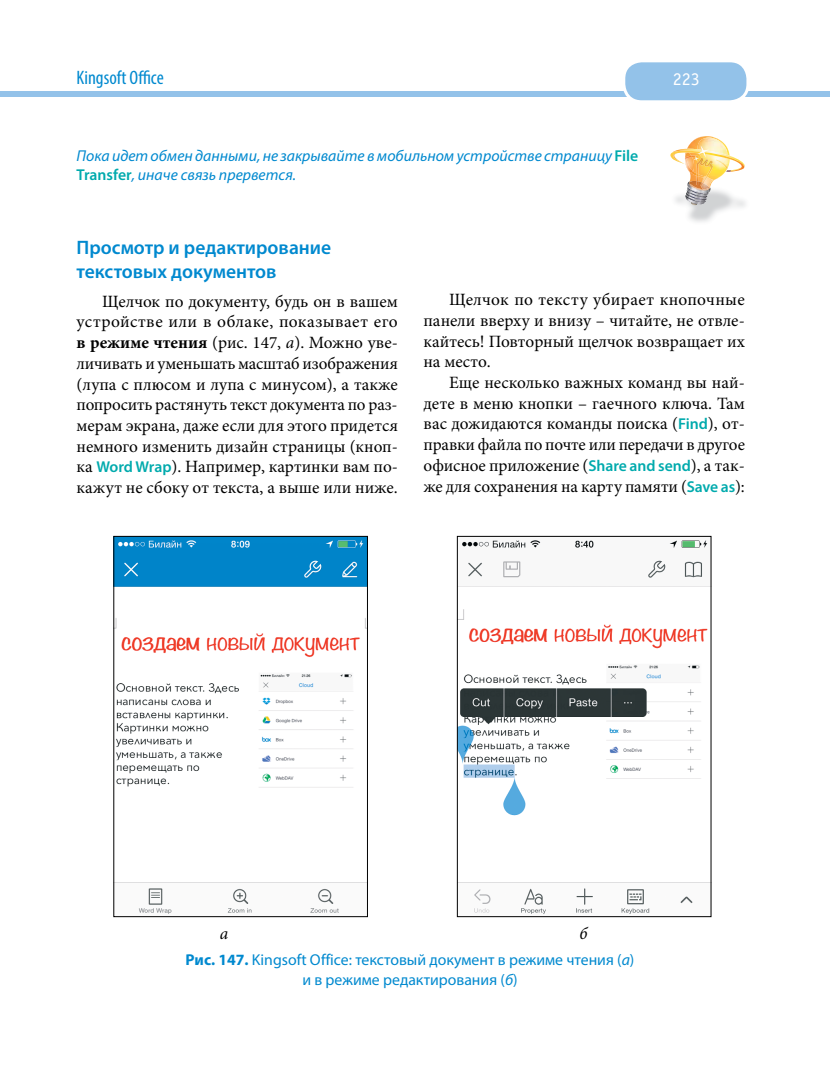
<style>
.page{position:relative;width:830px;height:1072px;background:#fff}
.page>*{position:absolute;margin:0;border:0;box-sizing:border-box;transform-origin:0 0}
.t1{font:600 19.5px/23.4px "Myriad Pro";color:#0089cf}
.t2{font:condensed 19.5px "Myriad Pro";color:#0089cf}
.t3{font:18px "Officina Sans C";color:#fff}
.t4{font:17.25px/20.7px "Minion Pro";color:#000;text-align:justify}
.t5{font:italic 17.25px "Minion Pro";color:#000}
.t6{font:italic 15.75px/18.9px "Myriad Pro";color:#0089cf}
.t7{font:15.75px/20.7px "Myriad Pro";color:#0089cf;text-align:center}
.s1{font-weight:600;font-style:normal;color:#00aaad}
.s2{font-weight:700}
.s3{font-style:italic}
.s4{font-family:"Myriad Pro";font-weight:600;font-size:15.75px;color:#00aaad}
</style>
<div class="page">
<div style="left:0;top:91px;width:829px;height:5px;background:#93c2e9"></div>
<div style="left:623px;top:61px;width:124px;height:41px;background:#93c2e9;border-radius:18px"></div>
<div style="left:622px;top:59px;width:127px;height:44px;border:3px solid #fff;border-radius:18px"></div>
<img style="left:675px;top:164px;width:71px;height:58px">
<img style="left:685px;top:205px;width:19px;height:1px">
<img style="left:689px;top:136px;width:27px;height:9px">
<img style="left:697px;top:138px;width:29px;height:7px">
<img style="left:675px;top:149px;width:69px;height:22px">
<img style="left:670px;top:151px;width:14px;height:13px">
<svg style="left:684px;top:145px;width:47px;height:60px"></svg>
<img style="left:115px;top:538px;width:250px;height:376px">
<div style="left:113px;top:536px;width:254px;height:381px;border:1px solid #000"></div>
<img style="left:459px;top:540px;width:250px;height:374px">
<div style="left:457px;top:536px;width:254px;height:381px;border:1px solid #000"></div>
<p class="t2" style="left:77px;top:66px;width:89px">Kingsoft Office</p>
<p class="t3" style="left:672px;top:69px;width:28px">223</p>
<p class="t6" style="left:77px;top:146px;width:563px">Пока идет обмен данными, не закрывайте в мобильном устройстве страницу <span class="s1">File<br>Transfer</span>, иначе связь прервется.</p>
<p class="t1" style="left:77px;top:235px;width:256px">Просмотр и редактирование текстовых документов</p>
<p class="t4" style="left:77px;top:291px;width:323px;text-indent:26px">Щелчок по документу, будь он в вашем устройстве или в облаке, показывает его <span class="s2">в режиме чтения</span> (рис. 147, <span class="s3">а</span>). Можно уве&shy;личивать и уменьшать масштаб изображения (лупа с плюсом и лупа с минусом), а также попросить растянуть текст документа по раз&shy;мерам экрана, даже если для этого придется немного изменить дизайн страницы (кноп&shy;ка <span class="s4">Word Wrap</span>). Например, картинки вам по&shy;кажут не сбоку от текста, а выше или ниже.</p>
<p class="t4" style="left:423px;top:289px;width:323px;text-indent:26px">Щелчок по тексту убирает кнопочные панели вверху и внизу – читайте, не отвле&shy;кайтесь! Повторный щелчок возвращает их на место.</p>
<p class="t4" style="left:423px;top:372px;width:323px;text-indent:26px">Еще несколько важных команд вы най&shy;дете в меню кнопки – гаечного ключа. Там вас дожидаются команды поиска (<span class="s4">Find</span>), от&shy;правки файла по почте или передачи в другое офисное приложение (<span class="s4">Share and send</span>), а так&shy;же для сохранения на карту памяти (<span class="s4">Save as</span>):</p>
<p class="t5" style="left:220px;top:922px;width:10px">а</p>
<p class="t5" style="left:579px;top:922px;width:10px">б</p>
<p class="t7" style="left:185px;top:948px;width:450px"><span class="s2">Рис. 147.</span> Kingsoft Office: текстовый документ в режиме чтения (<span class="s3">а</span>) и в режиме редактирования (<span class="s3">б</span>)</p>
</div>
